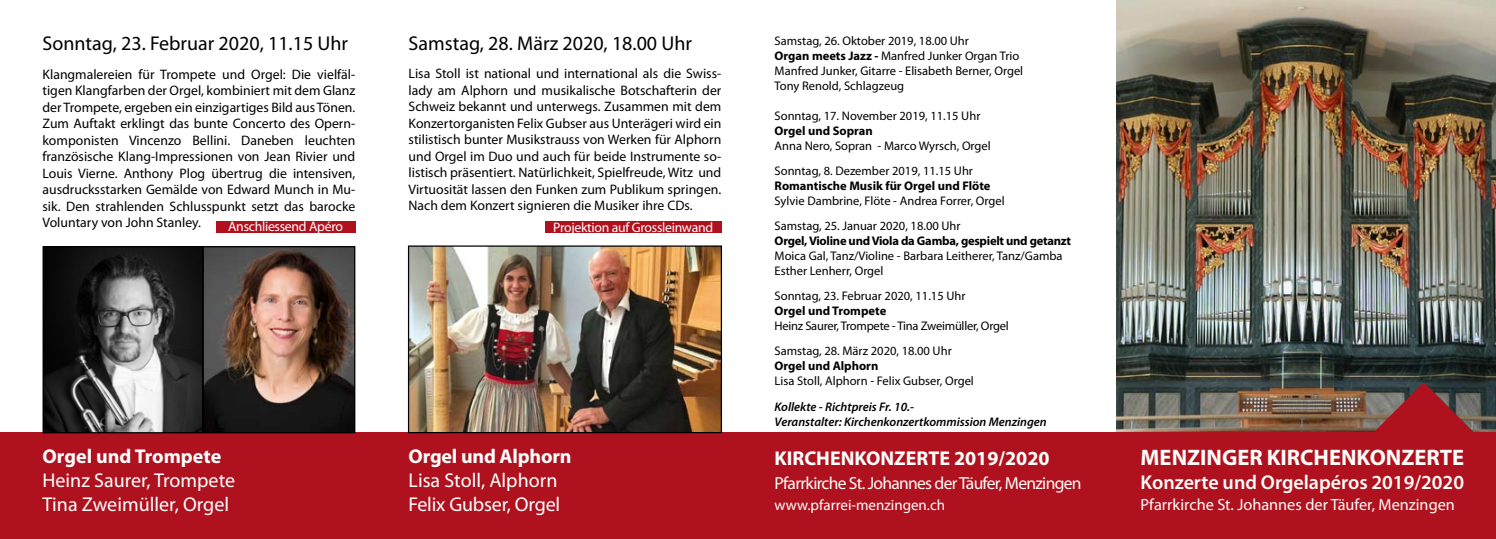
<style>
.page{position:relative;width:1496px;height:539px;background:#fff}
.page>*{position:absolute;margin:0;border:0;box-sizing:border-box;transform-origin:0 0}
.t1{font:700 22.5px "Myriad Pro";color:#fffdfa}
.t2{font:20px/24px "Myriad Pro";color:#fff}
.t3{font:20px "Myriad Pro";color:#000}
.t4{font:600 20px "Myriad Pro";color:#fffdfa}
.t5{font:700 20px "Myriad Pro";letter-spacing:-.01em;color:#fff}
.t6{font:700 20px "Myriad Pro";color:#fffffd}
.t7{font:17.5px "Myriad Pro";letter-spacing:-.04em;color:#fffdfa}
.t8{font:16.25px "Myriad Pro";color:#fffdfa}
.t9{font:15px "Myriad Pro";color:#fffffd}
.t10{font:13.75px/16.5px "Myriad Pro";color:#000;text-align:justify}
.t11{font:13.75px "Myriad Pro";letter-spacing:-.02em;color:#fff}
.t12{font:12.5px/15px "Myriad Pro";color:#000}
.t13{font:12.5px/15px "Myriad Pro";color:#010101}
.t14{font:italic 600 12.5px/15px "Myriad Pro";color:#010101}
.t15{font:12.5px/25px "Myriad Pro";letter-spacing:-.02em;color:#000}
.t16{font:700 12.5px "Myriad Pro";letter-spacing:-.02em;color:#000}
.t17{font:700 12.5px "Myriad Pro";color:#010101}
.t18{font:700 12.5px "Myriad Pro";color:#000}
.s1{color:#010101}
.s2{font-weight:700}
</style>
<div class="page">
<img style="left:1116px;top:0;width:379px;height:432px">
<div style="left:0;top:432px;width:1495px;height:107px;background:#af111e"></div>
<svg style="left:1373px;top:382px;width:100px;height:50px;background:#82373c"></svg>
<img style="left:45px;top:248px;width:308px;height:183px">
<div style="left:43px;top:246px;width:160px;height:187px;border:1px solid #000"></div>
<div style="left:216px;top:221px;width:139px;height:11px;background:#af111e"></div>
<img style="left:410px;top:247px;width:310px;height:184px">
<div style="left:408px;top:245px;width:314px;height:188px;border:1px solid #000"></div>
<div style="left:203px;top:246px;width:152px;height:187px;border:1px solid #000"></div>
<div style="left:545px;top:221px;width:176px;height:12px;background:#af111e"></div>
<h2 class="t3" style="left:43px;top:31px;width:307px">Sonntag, 23. Februar 2020, 11.15 Uhr</h2>
<p class="t10" style="left:43px;top:66px;width:314px">Klangmalereien für Trompete und Orgel: Die vielfäl&shy;tigen Klangfarben der Orgel, kombiniert mit dem Glanz der Trompete, ergeben ein einzigartiges Bild aus Tönen.<br>Zum Auftakt erklingt das bunte Concerto des Opern&shy;komponisten Vincenzo Bellini. Daneben leuchten französische Klang-Impressionen von Jean Rivier und Louis Vierne. Anthony Plog übertrug die intensiven, ausdrucksstarken Gemälde von Edward Munch in Mu&shy;sik. Den strahlenden Schlusspunkt setzt das barocke Voluntary von John Stanley.</p>
<p class="t11" style="left:228px;top:218px;width:116px">Anschliessend Apéro</p>
<h2 class="t5" style="left:43px;top:443px;width:180px">Orgel und Trompete</h2>
<h2 class="t2" style="left:43px;top:467px;width:194px">Heinz Saurer, Trompete<br>Tina Zweimüller, Orgel</h2>
<h2 class="t3" style="left:408px;top:31px;width:285px">Samstag, 28. März 2020, 18.00 Uhr</h2>
<p class="t10" style="left:408px;top:65px;width:314px">Lisa Stoll ist national und international als die Swiss&shy;lady am Alphorn und musikalische Botschafterin der Schweiz bekannt und unterwegs. Zusammen mit dem Konzertorganisten Felix Gubser aus Unterägeri wird ein stilistisch bunter Musikstrauss von Werken für Alphorn und Orgel im Duo <span class="s1">und auch für beide Instrumente so&shy;listisch präsentiert. Natürlichkeit, Spielfreude, Witz und Virtuosität lassen den Funken zum Publikum springen.<br>Nach dem Konzert signieren die Musiker ihre CDs.</span></p>
<p class="t11" style="left:553px;top:219px;width:161px">Projektion auf Grossleinwand</p>
<h2 class="t5" style="left:408px;top:443px;width:164px">Orgel und Alphorn</h2>
<h2 class="t2" style="left:408px;top:467px;width:153px">Lisa Stoll, Alphorn<br>Felix Gubser, Orgel</h2>
<p class="t13" style="left:774px;top:33px;width:250px">Samstag, 26. Oktober 2019, 18.00 Uhr<br><span class="s2">Organ meets Jazz -</span> Manfred Junker Organ Trio Manfred Junker, Gitarre - Elisabeth Berner, Orgel Tony Renold, Schlagzeug</p>
<p class="t12" style="left:774px;top:108px;width:207px">Sonntag, 17. November 2019, 11.15 Uhr</p>
<p class="t18" style="left:774px;top:122px;width:100px">Orgel und Sopran</p>
<p class="t12" style="left:774px;top:133px;width:218px;line-height:25px">Anna Nero, Sopran - Marco Wyrsch, Orgel<br>Sonntag, 8. Dezember 2019, 11.15 Uhr</p>
<p class="t17" style="left:774px;top:177px;width:217px">Romantische Musik für Orgel und Flöte</p>
<p class="t13" style="left:774px;top:193px;width:232px">Sylvie Dambrine, Flöte - Andrea Forrer, Orgel</p>
<p class="t12" style="left:774px;top:218px;width:187px">Samstag, 25. Januar 2020, 18.00 Uhr</p>
<p class="t16" style="left:774px;top:232px;width:298px">Orgel, Violine und Viola da Gamba, gespielt und getanzt</p>
<p class="t12" style="left:774px;top:248px;width:289px">Moica Gal, Tanz/Violine - Barbara Leitherer, Tanz/Gamba<br>Esther Lenherr, Orgel</p>
<p class="t12" style="left:774px;top:288px;width:192px">Sonntag, 23. Februar 2020, 11.15 Uhr</p>
<p class="t18" style="left:774px;top:302px;width:113px">Orgel und Trompete</p>
<p class="t15" style="left:774px;top:313px;width:236px">Heinz Saurer, Trompete - Tina Zweimüller, Orgel<br>Samstag, 28. März 2020, 18.00 Uhr</p>
<p class="t12" style="left:774px;top:358px;width:201px"><span class="s2">Orgel und Alphorn<br></span>Lisa Stoll, Alphorn - <span class="s1">Felix Gubser, Orgel</span></p>
<p class="t14" style="left:774px;top:399px;width:274px">Kollekte - Richtpreis Fr. 10.-<br>Veranstalter: Kirchenkonzertkommission Menzingen</p>
<h2 class="t6" style="left:774px;top:445px;width:276px">KIRCHENKONZERTE 2019/2020</h2>
<p class="t7" style="left:774px;top:472px;width:308px">Pfarrkirche St. Johannes der Täufer, Menzingen</p>
<p class="t9" style="left:774px;top:495px;width:172px">www.pfarrei-menzingen.ch</p>
<h1 class="t1" style="left:1140px;top:442px;width:325px">MENZINGER KIRCHENKONZERTE</h1>
<h2 class="t4" style="left:1140px;top:469px;width:325px">Konzerte und Orgelapéros 2019/2020</h2>
<p class="t8" style="left:1140px;top:494px;width:316px">Pfarrkirche St. Johannes der Täufer, Menzingen</p>
</div>
